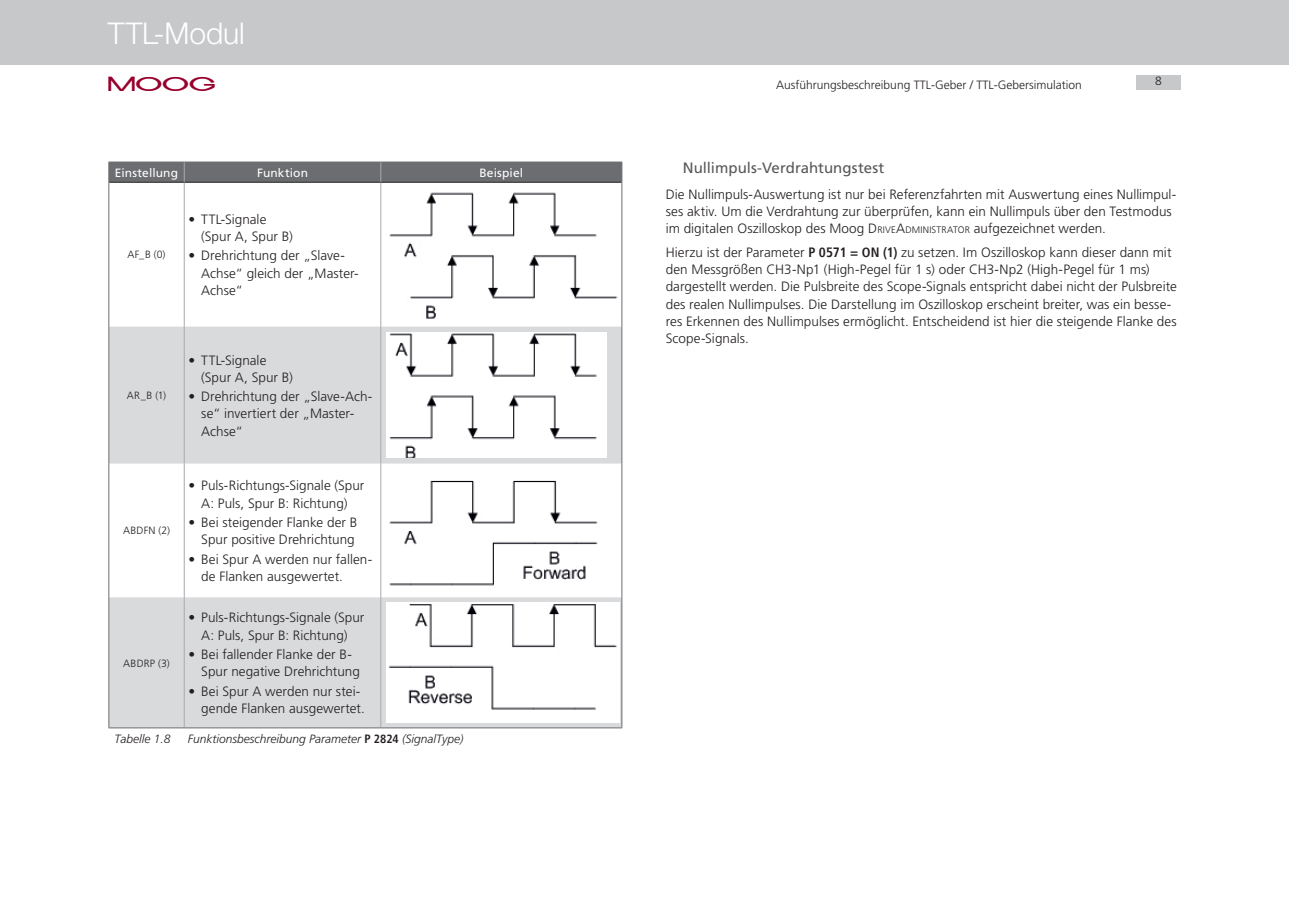
<style>
.page{position:relative;width:1289px;height:919px;background:#fff}
.page>*{position:absolute;margin:0;border:0;box-sizing:border-box;transform-origin:0 0}
.t1{font:300 30px "Helvetica Neue LT Std";letter-spacing:-.005em;color:#fff}
.t2{font:18px "Moogo";color:#98012d}
.t3{font:15px "Frutiger LT";letter-spacing:.005em;color:#57585a}
.t4{font:300 13.5px/17.2px "Frutiger LT";color:#231f20}
.t5{font:italic 300 12px "Frutiger LT";color:#231f20}
.t6{font:300 12px "Frutiger LT Std";color:#231f20}
.t7{font:12px "Frutiger LT";letter-spacing:.01em;color:#fff}
.t8{font:300 12px "Frutiger LT";color:#231f20}
.t9{font:300 10.5px "Frutiger LT";letter-spacing:.025em;color:#231f20}
.s1{font-family:"Frutiger LT Std"}
.s2{font-weight:700;font-style:normal;font-stretch:condensed}
.s3{font-style:inherit}
.s4{font-size:9.45px}
.s5{font-weight:700;font-stretch:condensed}
</style>
<div class="page">
<div style="left:1136px;top:75px;width:44px;height:15px;background:#c7c8ca"></div>
<div style="left:0;top:0;width:1288px;height:64px;background:#c7c8ca"></div>
<svg style="left:109px;top:326px;width:512px;height:401px;fill:#d9dadc"></svg>
<div style="left:108px;top:162px;width:514px;height:20px;background:#6c6d70"></div>
<hr style="left:109px;top:182px;width:75px;height:1px;background:#231f20">
<hr style="left:184px;top:182px;width:197px;height:1px;background:#231f20">
<hr style="left:381px;top:182px;width:240px;height:1px;background:#231f20">
<hr style="left:108px;top:182px;width:1px;height:144px;background:#6c6d70">
<hr style="left:621px;top:182px;width:1px;height:144px;background:#6c6d70">
<hr style="left:108px;top:326px;width:1px;height:137px;background:#6c6d70">
<hr style="left:621px;top:326px;width:1px;height:137px;background:#6c6d70">
<hr style="left:108px;top:463px;width:1px;height:134px;background:#6c6d70">
<hr style="left:621px;top:463px;width:1px;height:134px;background:#6c6d70">
<hr style="left:108px;top:597px;width:1px;height:130px;background:#6c6d70">
<hr style="left:621px;top:597px;width:1px;height:130px;background:#6c6d70">
<hr style="left:184px;top:183px;width:1px;height:143px;background:#a8a9ad">
<hr style="left:380px;top:183px;width:1px;height:143px;background:#a8a9ad">
<hr style="left:184px;top:326px;width:1px;height:137px;background:#a8a9ad">
<hr style="left:380px;top:326px;width:1px;height:137px;background:#a8a9ad">
<hr style="left:184px;top:463px;width:1px;height:134px;background:#a8a9ad">
<hr style="left:380px;top:463px;width:1px;height:134px;background:#a8a9ad">
<hr style="left:184px;top:597px;width:1px;height:130px;background:#a8a9ad">
<hr style="left:380px;top:597px;width:1px;height:130px;background:#a8a9ad">
<hr style="left:108px;top:727px;width:76px;height:1px;background:#6c6d70">
<hr style="left:184px;top:727px;width:197px;height:1px;background:#6c6d70">
<hr style="left:381px;top:727px;width:241px;height:1px;background:#6c6d70">
<img style="left:389px;top:192px;width:229px;height:127px">
<img style="left:386px;top:332px;width:221px;height:126px">
<img style="left:386px;top:469px;width:216px;height:122px">
<img style="left:386px;top:603px;width:233px;height:119px">
<h1 class="t1" style="left:108px;top:15px;width:138px">TTL-Modul</h1>
<h2 class="t2" style="left:108px;top:74px;width:108px">MOOG</h2>
<p class="t6" style="left:776px;top:78px;width:307px">Ausführungsbeschreibung TTL-Geber / TTL-Gebersimulation</p>
<p class="t8" style="left:1155px;top:74px;width:8px">8</p>
<p class="t7" style="left:115px;top:165px;width:65px">Einstellung</p>
<p class="t7" style="left:257px;top:165px;width:52px">Funktion</p>
<p class="t7" style="left:479px;top:165px;width:45px">Beispiel</p>
<p class="t9" style="left:127px;top:248px;width:40px">AF_B (0)</p>
<p class="t4" style="left:201px;top:211px;width:93px;text-indent:-13px">• TTL-Signale (Spur A, Spur B)</p>
<p class="t4" style="left:201px;top:247px;width:159px;text-indent:-13px">• Drehrichtung der „Slave-<br>Achse“ gleich der „Master-<br>Achse“</p>
<p class="t9" style="left:127px;top:389px;width:41px">AR_B (1)</p>
<p class="t9" style="left:123px;top:525px;width:49px">ABDFN (2)</p>
<p class="t9" style="left:123px;top:657px;width:48px">ABDRP (3)</p>
<p class="t4" style="left:201px;top:351px;width:93px;text-indent:-13px">• TTL-Signale (Spur A, Spur B)</p>
<p class="t4" style="left:201px;top:388px;width:173px;text-indent:-13px">• Drehrichtung der „Slave-Ach&shy;se“ invertiert der „Master-<br>Achse“</p>
<p class="t4" style="left:188px;top:477px;width:177px;text-align:center">• Puls-Richtungs-Signale (Spur<br>A: Puls, Spur B: Richtung)</p>
<p class="t4" style="left:188px;top:514px;width:170px;text-align:right">• Bei steigender Flanke der B<br>Spur positive Drehrichtung</p>
<p class="t4" style="left:201px;top:550px;width:172px;text-indent:-13px">• Bei Spur A werden nur fallen&shy;de Flanken ausgewertet.</p>
<p class="t4" style="left:188px;top:609px;width:177px;text-align:center">• Puls-Richtungs-Signale (Spur<br>A: Puls, Spur B: Richtung)</p>
<p class="t4" style="left:201px;top:646px;width:160px;text-indent:-13px">• Bei fallender Flanke der B-<br>Spur negative Drehrichtung</p>
<p class="t4" style="left:201px;top:682px;width:165px;text-indent:-13px">• Bei Spur A werden nur stei&shy;gende Flanken ausgewertet.</p>
<p class="t5" style="left:114px;top:731px;width:58px">Tabelle 1.<span class="s1">8</span></p>
<p class="t5" style="left:188px;top:731px;width:277px">Funktionsbeschreibung Parameter <span class="s2">P 2824</span> (SignalType)</p>
<p class="t3" style="left:682px;top:159px;width:203px">Nullimpuls-Verdrahtungstest</p>
<p class="t4" style="left:665px;top:185px;width:512px">Die Nullimpuls-Auswertung ist nur bei Referenzfahrten mit Auswertung eines Nullimpul&shy;ses aktiv. Um die Verdrahtung zur überprüfen, kann ein Nullimpuls über den Testmodus im digitalen Oszilloskop des Moog <span class="s3">D</span><span class="s4">RIVE</span><span class="s3">A</span><span class="s4">DMINISTRATOR</span> aufgezeichnet werden.</p>
<p class="t4" style="left:665px;top:244px;width:512px">Hierzu ist der Parameter <span class="s5">P 0571 = ON (1)</span> zu setzen. Im Oszilloskop kann dieser dann mit den Messgrößen CH3-Np1 (High-Pegel für 1 s) oder CH3-Np2 (High-Pegel für 1 ms) dargestellt werden. Die Pulsbreite des Scope-Signals entspricht dabei nicht der Pulsbreite des realen Nullimpulses. Die Darstellung im Oszilloskop erscheint breiter, was ein besse&shy;res Erkennen des Nullimpulses ermöglicht. Entscheidend ist hier die steigende Flanke des Scope-Signals.</p>
</div>
